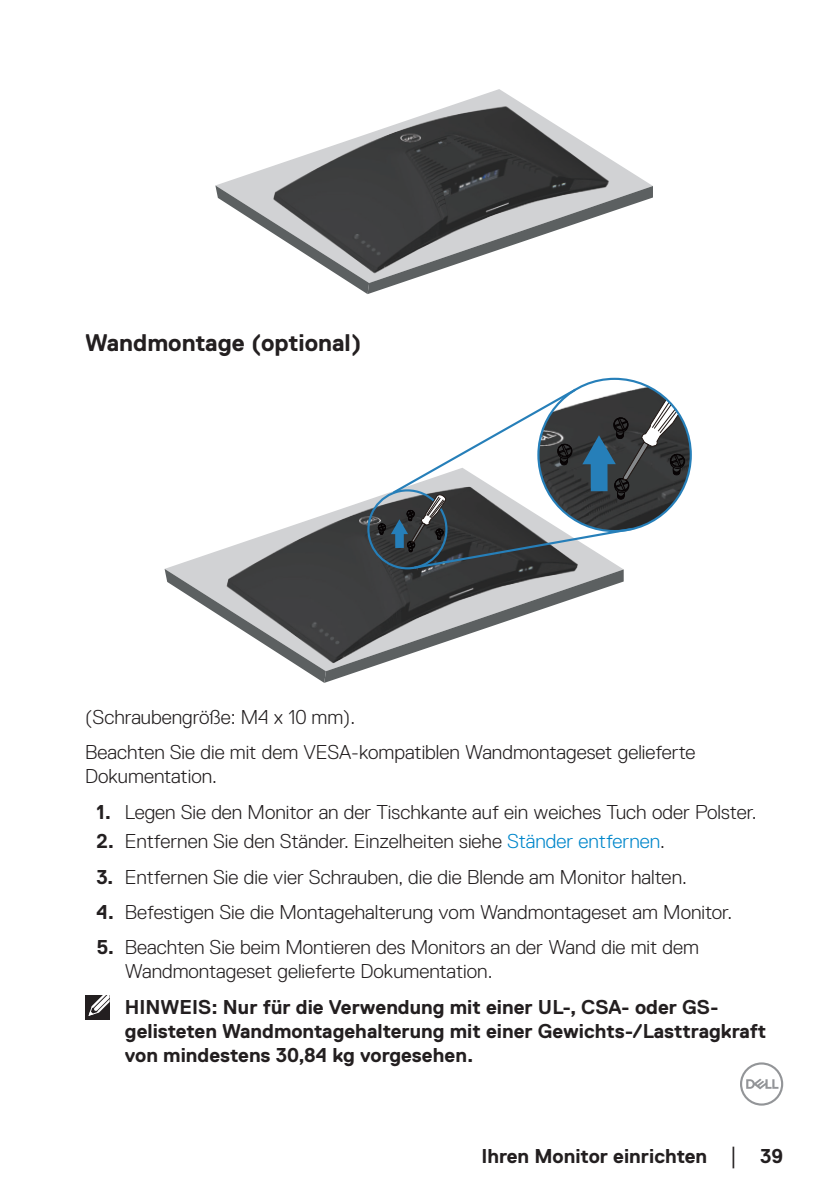
<style>
.page{position:relative;width:840px;height:1191px;background:#fff}
.page>*{position:absolute;margin:0;border:0;box-sizing:border-box;transform-origin:0 0}
.Head2{font:700 24px "Dell Replica";color:#231f20}
.text{font:300 20px/24px "Dell Replica";color:#231f20}
.text-2{font:700 20px/24px "Dell Replica";color:#231f20}
.s1{font-weight:700}
.s2{color:#0087cb}
.s3{font-family:"Times New Roman";font-weight:400;font-size:18px}
</style>
<div class="page">
<svg style="left:740px;top:1062px;width:42px;height:43px"></svg>
<svg style="left:217px;top:89px;width:434px;height:96px"></svg>
<svg style="left:215px;top:185px;width:437px;height:109px"></svg>
<img style="left:268px;top:91px;width:352px;height:194px">
<svg style="left:164px;top:384px;width:526px;height:299px"></svg>
<div style="left:85px;top:995px;width:24px;height:24px;background:#231f20"></div>
<svg style="left:88px;top:995px;width:22px;height:21px"></svg>
<p class="Head2" style="left:85px;top:329px;width:278px">Wandmontage (optional)</p>
<p class="text" style="left:85px;top:705px;width:271px">(Schraubengröße: M4 x 10 mm).</p>
<p class="text" style="left:85px;top:740px;width:611px">Beachten Sie die mit dem VESA-kompatiblen Wandmontageset gelieferte<br>Dokumentation.</p>
<p class="text" style="left:96px;top:800px;width:661px"><span class="s1">1.</span> Legen Sie den Monitor an der Tischkante auf ein weiches Tuch oder Polster.</p>
<p class="text" style="left:96px;top:829px;width:569px"><span class="s1">2.</span> Entfernen Sie den Ständer. Einzelheiten siehe <span class="s2">Ständer entfernen</span>.</p>
<p class="text" style="left:96px;top:865px;width:591px"><span class="s1">3.</span> Entfernen Sie die vier Schrauben, die die Blende am Monitor halten.</p>
<p class="text" style="left:96px;top:900px;width:637px"><span class="s1">4.</span> Befestigen Sie die Montagehalterung vom Wandmontageset am Monitor.</p>
<p class="text" style="left:125px;top:935px;width:575px;text-indent:-28px"><span class="s1">5.</span> Beachten Sie beim Montieren des Monitors an der Wand die mit dem<br>Wandmontageset gelieferte Dokumentation.</p>
<p class="text-2" style="left:125px;top:995px;width:642px">HINWEIS: Nur für die Verwendung mit einer UL-, CSA- oder GS&shy;gelisteten Wandmontagehalterung mit einer Gewichts-/Lasttragkraft von mindestens 30,84 kg vorgesehen.</p>
<p class="text-2" style="left:481px;top:1143px;width:303px">Ihren Monitor einrichten <span class="s3">│</span> 39</p>
</div>
